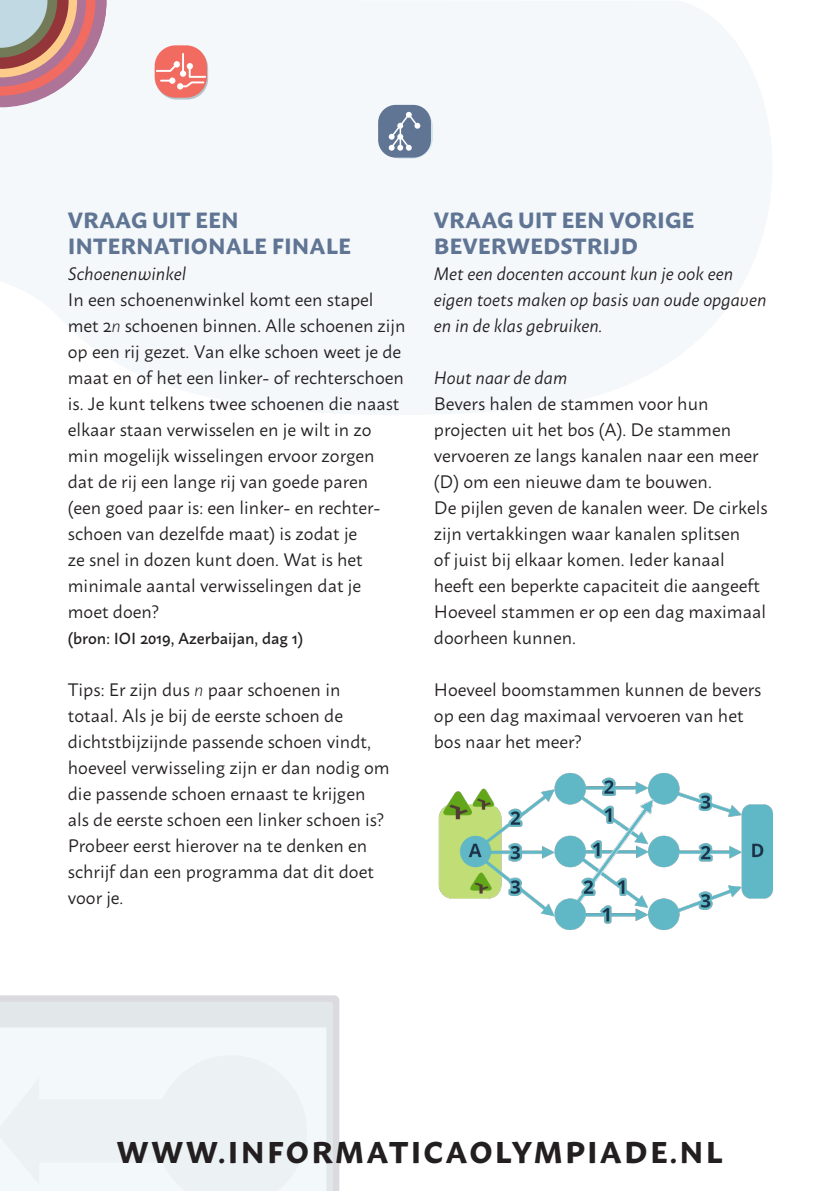
<style>
.page{position:relative;width:840px;height:1191px;background:#fff}
.page>*{position:absolute;margin:0;border:0;box-sizing:border-box;transform-origin:0 0}
.Website{font:700 30px "Macho";letter-spacing:.075em;color:#231f20}
.Tussenkoppen{font:700 22px/26px "Macho";color:#607594}
.Platte_tekst{font:18px/26px "Macho";color:#231f20}
.Platte_tekst-2{font:italic 18px/26px "Macho";color:#231f20}
.Inleiding{font:500 16px "Macho";color:#231f20}
.s1{font-weight:300;font-style:italic}
</style>
<div class="page">
<svg style="left:1px;top:995px;width:338px;height:196px;background:#dcdbdf"></svg>
<div style="left:1px;top:1001px;width:332px;height:190px;background:#e2e7e9"></div>
<div style="left:1px;top:1027px;width:325px;height:164px;background:#f3f8fa"></div>
<div style="left:1px;top:1055px;width:306px;height:136px;background:#ecf1f3"></div>
<svg style="left:0;top:0;width:772px;height:415px;fill:#f4f8fa"></svg>
<svg style="left:156px;top:47px;width:52px;height:53px"></svg>
<div style="left:154px;top:45px;width:53px;height:53px;background:#f26b61;border-radius:21px"></div>
<svg style="left:156px;top:53px;width:50px;height:36px"></svg>
<svg style="left:380px;top:106px;width:52px;height:53px"></svg>
<div style="left:378px;top:105px;width:52px;height:53px;background:#607594;border-radius:18px"></div>
<svg style="left:388px;top:112px;width:32px;height:39px"></svg>
<hr style="left:399px;top:126px;width:2px;height:22px;background:#fff">
<img style="left:438px;top:774px;width:333px;height:155px">
<svg style="left:0;top:276px;width:1px;height:915px"></svg>
<svg style="left:0;top:0;width:121px;height:122px"></svg>
<p class="Tussenkoppen" style="left:68px;top:205px;width:284px">VRAAG UIT EEN<br>INTERNATIONALE FINALE</p>
<p class="Platte_tekst-2" style="left:68px;top:259px;width:120px">Schoenenwinkel</p>
<p class="Platte_tekst" style="left:68px;top:285px;width:339px">In een schoenenwinkel komt een stapel met 2<span class="s1">n</span> schoenen binnen. Alle schoenen zijn op een rij gezet. Van elke schoen weet je de maat en of het een linker- of rechterschoen is. Je kunt telkens twee schoenen die naast elkaar staan verwisselen en je wilt in zo min mogelijk wisselingen ervoor zorgen<br>dat de rij een lange rij van goede paren</p>
<p class="Platte_tekst" style="left:68px;top:493px;width:314px">(een goed paar is: een linker- en rechter&shy;schoen van dezelfde maat) is zodat je<br>ze snel in dozen kunt doen. Wat is het minimale aantal verwisselingen dat je moet doen?</p>
<p class="Inleiding" style="left:68px;top:624px;width:237px">(bron: IOI 2019, Azerbaijan, dag 1)</p>
<p class="Platte_tekst" style="left:68px;top:675px;width:323px">Tips: Er zijn dus <span class="s1">n</span> paar schoenen in totaal. Als je bij de eerste schoen de dichtstbijzijnde passende schoen vindt, hoeveel verwisseling zijn er dan nodig om die passende schoen ernaast te krijgen als de eerste schoen een linker schoen is?<br>Probeer eerst hierover na te denken en schrijf dan een programma dat dit doet voor je.</p>
<p class="Tussenkoppen" style="left:433px;top:205px;width:262px">VRAAG UIT EEN VORIGE<br>BEVERWEDSTRIJD</p>
<p class="Platte_tekst-2" style="left:433px;top:259px;width:334px">Met een docenten account kun je ook een eigen toets maken op basis van oude opgaven en in de klas gebruiken.</p>
<p class="Platte_tekst-2" style="left:433px;top:363px;width:135px">Hout naar de dam</p>
<p class="Platte_tekst" style="left:433px;top:389px;width:326px">Bevers halen de stammen voor hun projecten uit het bos (A). De stammen vervoeren ze langs kanalen naar een meer (D) om een nieuwe dam te bouwen.</p>
<p class="Platte_tekst" style="left:433px;top:493px;width:335px">De pijlen geven de kanalen weer. De cirkels zijn vertakkingen waar kanalen splitsen<br>of juist bij elkaar komen. Ieder kanaal heeft een beperkte capaciteit die aangeeft Hoeveel stammen er op een dag maximaal doorheen kunnen.</p>
<p class="Platte_tekst" style="left:433px;top:675px;width:329px">Hoeveel boomstammen kunnen de bevers op een dag maximaal vervoeren van het bos naar het meer?</p>
<p class="Website" style="left:116px;top:1125px;width:607px">WWW.INFORMATICAOLYMPIADE.NL</p>
</div>
